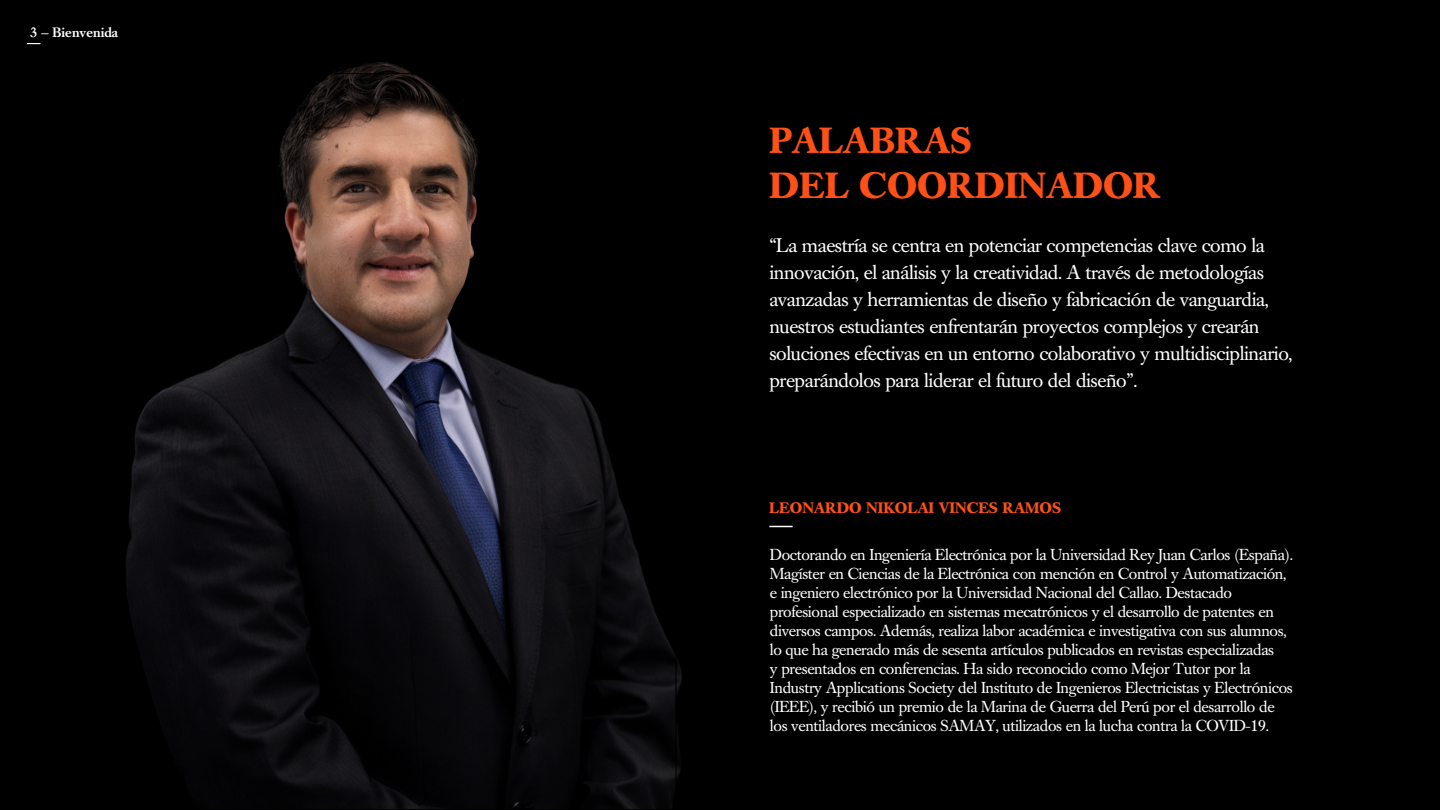
<style>
.page{position:relative;width:1440px;height:810px;background:#000}
.page>*{position:absolute;margin:0;border:0;box-sizing:border-box;transform-origin:0 0}
.t1{font:700 36px/45px "Caslon Book BE";color:#ff5117}
.t2{font:19.5px/27px "Caslon Book BE";letter-spacing:-.02em;color:#fff}
.t3{font:15.75px/18.9px "Caslon Book BE";letter-spacing:-.02em;color:#fff}
.t4{font:700 15px "Caslon Book BE";color:#ff5117}
.t5{font:500 13.5px "Caslon Book BE";color:#fff}
</style>
<div class="page">
<img style="left:27px;top:43px;width:655px;height:765px">
<svg style="left:769px;top:526px;width:24px;height:1px"></svg>
<svg style="left:27px;top:43px;width:13px;height:1px"></svg>
<p class="t5" style="left:31px;top:25px;width:89px">3 — Bienvenida</p>
<h1 class="t1" style="left:769px;top:119px;width:393px">PALABRAS<br>DEL COORDINADOR</h1>
<p class="t2" style="left:769px;top:232px;width:525px">“La maestría se centra en potenciar competencias clave como la innovación, el análisis y la creatividad. A través de metodologías avanzadas y herramientas de diseño y fabricación de vanguardia, nuestros estudiantes enfrentarán proyectos complejos y crearán soluciones efectivas en un entorno colaborativo y multidisciplinario, preparándolos para liderar el futuro del diseño”.</p>
<p class="t4" style="left:769px;top:499px;width:293px">LEONARDO NIKOLAI VINCES RAMOS</p>
<p class="t3" style="left:770px;top:546px;width:525px">Doctorando en Ingeniería Electrónica por la Universidad Rey Juan Carlos (España).<br>Magíster en Ciencias de la Electrónica con mención en Control y Automatización, e ingeniero electrónico por la Universidad Nacional del Callao. Destacado profesional especializado en sistemas mecatrónicos y el desarrollo de patentes en diversos campos. Además, realiza labor académica e investigativa con sus alumnos, lo que ha generado más de sesenta artículos publicados en revistas especializadas<br>y presentados en conferencias. Ha sido reconocido como Mejor Tutor por la Industry Applications Society del Instituto de Ingenieros Electricistas y Electrónicos (IEEE), y recibió un premio de la Marina de Guerra del Perú por el desarrollo de los ventiladores mecánicos SAMAY, utilizados en la lucha contra la COVID-19.</p>
</div>
